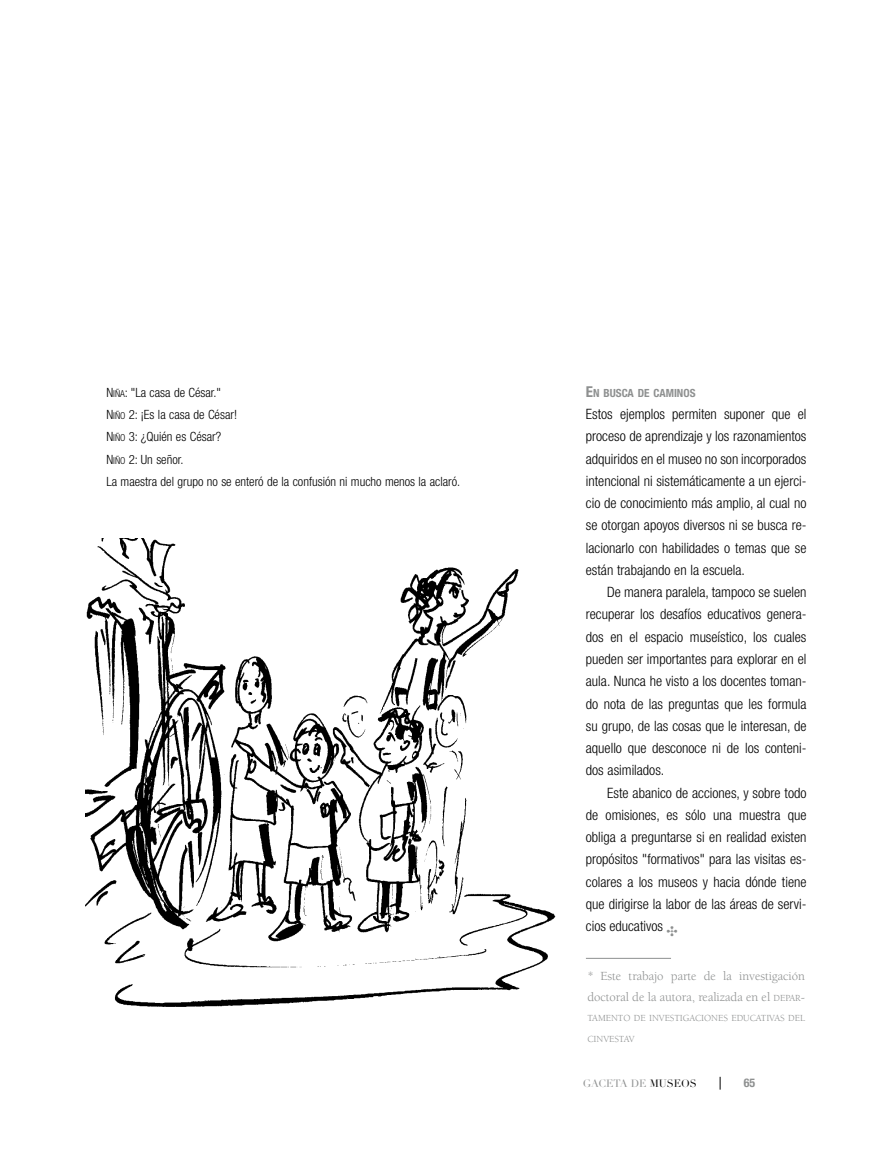
<style>
.page{position:relative;width:881px;height:1149px;background:#fff}
.page>*{position:absolute;margin:0;border:0;box-sizing:border-box;transform-origin:0 0}
.t1{font:300 condensed 14.25px/22.2px "Helvetica Neue";color:#000;text-align:justify}
.t2{font:300 condensed 12.75px/22.2px "Helvetica Neue";color:#000}
.t3{font:12.75px/20.7px "Berkeley";letter-spacing:-.005em;color:#8e9090}
.t4{font:700 condensed 12px "Helvetica Neue";color:#8e9090}
.t5{font:700 condensed 11.25px "Helvetica Neue";color:#8e9090}
.t6{font:10.5px "Didot LH";letter-spacing:-.005em;color:#8e9090}
.t7{font:9.6px/20.7px "Berkeley";letter-spacing:-.005em;color:#8e9090}
.s1{font-size:9.6px}
.s2{font-size:15px}
.s3{color:#8e9090}
.s4{color:#000}
</style>
<div class="page">
<svg style="left:719px;top:1076px;width:1px;height:13px"></svg>
<img style="left:85px;top:538px;width:471px;height:469px">
<hr style="left:585px;top:957px;width:85px;height:1px;background:#8e9090">
<p class="t2" style="left:106px;top:381px;width:355px">N<span class="s1">IÑA</span>: "La casa de César."<br>N<span class="s1">IÑO</span> 2: ¡Es la casa de César!<br>N<span class="s1">IÑO</span> 3: ¿Quién es César?<br>N<span class="s1">IÑO</span> 2: Un señor.<br>La maestra del grupo no se enteró de la confusión ni mucho menos la aclaró.</p>
<p class="t5" style="left:585px;top:386px;width:111px"><span class="s2">E</span>N BUSCA DE CAMINOS</p>
<p class="t1" style="left:585px;top:403px;width:222px">Estos ejemplos permiten suponer que el proceso de aprendizaje y los razonamientos adquiridos en el museo no son incorporados intencional ni sistemáticamente a un ejerci&shy;cio de conocimiento más amplio, al cual no se otorgan apoyos diversos ni se busca re&shy;lacionarlo con habilidades o temas que se están trabajando en la escuela.</p>
<p class="t1" style="left:585px;top:580px;width:222px;text-indent:21px">De manera paralela, tampoco se suelen recuperar los desafíos educativos genera&shy;dos en el espacio museístico, los cuales pueden ser importantes para explorar en el aula. Nunca he visto a los docentes toman&shy;do nota de las preguntas que les formula su grupo, de las cosas que le interesan, de aquello que desconoce ni de los conteni&shy;dos asimilados.</p>
<p class="t1" style="left:585px;top:781px;width:222px;text-indent:21px">Este abanico de acciones, y sobre todo de omisiones, es sólo una muestra que obliga a preguntarse si en realidad existen propósitos "formativos" para las visitas es&shy;colares a los museos y hacia dónde tiene que dirigirse la labor de las áreas de servi&shy;cios educativos <span class="s3">✣</span></p>
<p class="t3" style="left:587px;top:965px;width:219px">* Este trabajo parte de la investigación doctoral de la autora, realizada en el <span class="s1">DEPAR</span>-</p>
<p class="t7" style="left:587px;top:1007px;width:219px">TAMENTO DE INVESTIGACIONES EDUCATIVAS DEL<br>CINVESTAV</p>
<p class="t6" style="left:582px;top:1076px;width:115px">GACETA DE <span class="s4">MUSEOS</span></p>
<p class="t4" style="left:743px;top:1075px;width:13px">65</p>
</div>
